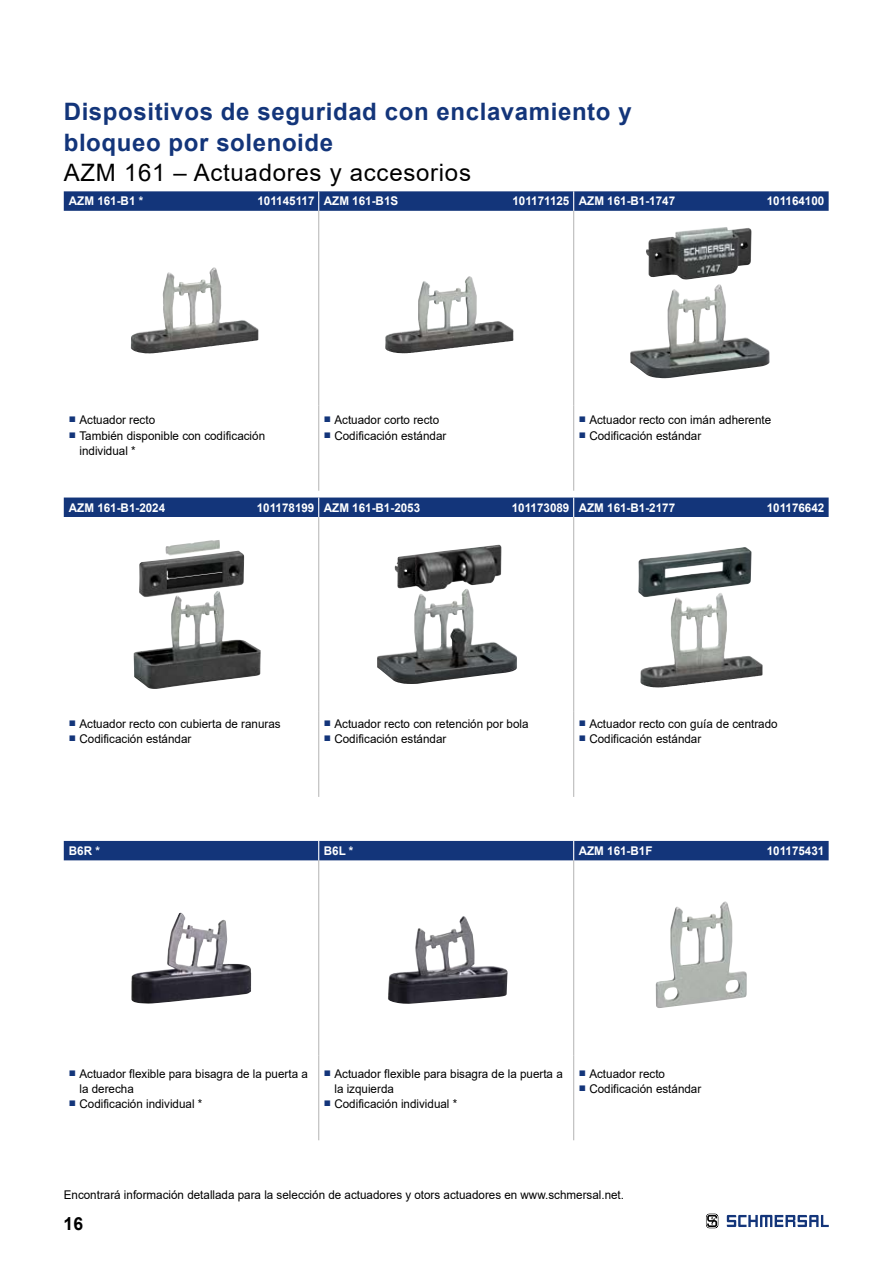
<style>
.page{position:relative;width:893px;height:1263px;background:#fff}
.page>*{position:absolute;margin:0;border:0;box-sizing:border-box;transform-origin:0 0}
.t1{font:700 24px/30.5px "Arial";letter-spacing:.025em;color:#13357a}
.t2{font:24px "Arial";letter-spacing:.03em;color:#000}
.t3{font:700 18px "Arial";color:#000}
.t4{font:12px/15.1px "Arial";color:#000}
.t5{font:700 12px "Arial";color:#fff}
</style>
<div class="page">
<svg style="left:706px;top:1213px;width:12px;height:15px"></svg>
<svg style="left:727px;top:1215px;width:102px;height:12px"></svg>
<svg style="left:64px;top:191px;width:765px;height:20px;background:#193a7d"></svg>
<hr style="left:318px;top:211px;width:1px;height:195px;background:#bcbcbc">
<hr style="left:573px;top:211px;width:1px;height:195px;background:#bcbcbc">
<hr style="left:318px;top:406px;width:1px;height:85px;background:#bcbcbc">
<hr style="left:573px;top:406px;width:1px;height:85px;background:#bcbcbc">
<img style="left:131px;top:269px;width:81px;height:85px">
<img style="left:385px;top:276px;width:84px;height:77px">
<img style="left:630px;top:227px;width:140px;height:151px">
<div style="left:64px;top:497px;width:765px;height:20px;background:#13357a"></div>
<hr style="left:318px;top:517px;width:1px;height:195px;background:#bcbcbc">
<hr style="left:573px;top:517px;width:1px;height:195px;background:#bcbcbc">
<hr style="left:318px;top:712px;width:1px;height:85px;background:#bcbcbc">
<hr style="left:573px;top:712px;width:1px;height:85px;background:#bcbcbc">
<img style="left:134px;top:540px;width:127px;height:149px">
<img style="left:377px;top:545px;width:140px;height:139px">
<img style="left:638px;top:547px;width:113px;height:140px">
<div style="left:64px;top:841px;width:765px;height:19px;background:#13357a"></div>
<hr style="left:318px;top:860px;width:1px;height:195px;background:#bcbcbc">
<hr style="left:573px;top:860px;width:1px;height:195px;background:#bcbcbc">
<hr style="left:318px;top:1055px;width:1px;height:85px;background:#bcbcbc">
<hr style="left:573px;top:1055px;width:1px;height:85px;background:#bcbcbc">
<img style="left:131px;top:913px;width:120px;height:91px">
<img style="left:388px;top:916px;width:120px;height:88px">
<img style="left:656px;top:901px;width:91px;height:107px">
<h1 class="t1" style="left:64px;top:97px;width:569px">Dispositivos de seguridad con enclavamiento y bloqueo por solenoide</h1>
<h1 class="t2" style="left:64px;top:156px;width:409px">AZM 161 – Actuadores y accesorios</h1>
<p class="t5" style="left:69px;top:193px;width:76px">AZM 161-B1 *</p>
<p class="t5" style="left:257px;top:193px;width:142px">101145117 AZM 161-B1S</p>
<p class="t5" style="left:512px;top:193px;width:164px">101171125 AZM 161-B1-1747</p>
<p class="t5" style="left:767px;top:193px;width:59px">101164100</p>
<p class="t4" style="left:69px;top:412px;width:88px"><sup>■</sup> Actuador recto</p>
<p class="t4" style="left:79px;top:428px;width:187px;text-indent:-11px"><sup>■</sup> También disponible con codificación individual *</p>
<p class="t4" style="left:324px;top:412px;width:117px"><sup>■</sup> Actuador corto recto</p>
<p class="t4" style="left:324px;top:428px;width:124px"><sup>■</sup> Codificación estándar</p>
<p class="t4" style="left:579px;top:412px;width:194px"><sup>■</sup> Actuador recto con imán adherente</p>
<p class="t4" style="left:579px;top:428px;width:124px"><sup>■</sup> Codificación estándar</p>
<p class="t5" style="left:69px;top:499px;width:98px">AZM 161-B1-2024</p>
<p class="t5" style="left:257px;top:499px;width:165px">101178199 AZM 161-B1-2053</p>
<p class="t5" style="left:512px;top:499px;width:165px">101173089 AZM 161-B1-2177</p>
<p class="t5" style="left:767px;top:499px;width:59px">101176642</p>
<p class="t4" style="left:69px;top:716px;width:213px"><sup>■</sup> Actuador recto con cubierta de ranuras</p>
<p class="t4" style="left:69px;top:731px;width:124px"><sup>■</sup> Codificación estándar</p>
<p class="t4" style="left:324px;top:716px;width:206px"><sup>■</sup> Actuador recto con retención por bola</p>
<p class="t4" style="left:324px;top:731px;width:124px"><sup>■</sup> Codificación estándar</p>
<p class="t4" style="left:579px;top:716px;width:200px"><sup>■</sup> Actuador recto con guía de centrado</p>
<p class="t4" style="left:579px;top:731px;width:124px"><sup>■</sup> Codificación estándar</p>
<p class="t5" style="left:69px;top:842px;width:33px">B6R *</p>
<p class="t5" style="left:324px;top:842px;width:31px">B6L *</p>
<p class="t5" style="left:579px;top:842px;width:75px">AZM 161-B1F</p>
<p class="t5" style="left:767px;top:842px;width:59px">101175431</p>
<p class="t4" style="left:79px;top:1066px;width:230px;text-indent:-11px"><sup>■</sup> Actuador flexible para bisagra de la puerta a la derecha</p>
<p class="t4" style="left:69px;top:1096px;width:135px"><sup>■</sup> Codificación individual *</p>
<p class="t4" style="left:334px;top:1066px;width:230px;text-indent:-11px"><sup>■</sup> Actuador flexible para bisagra de la puerta a la izquierda</p>
<p class="t4" style="left:324px;top:1096px;width:135px"><sup>■</sup> Codificación individual *</p>
<p class="t4" style="left:579px;top:1066px;width:88px"><sup>■</sup> Actuador recto</p>
<p class="t4" style="left:579px;top:1081px;width:124px"><sup>■</sup> Codificación estándar</p>
<p class="t4" style="left:64px;top:1187px;width:562px">Encontrará información detallada para la selección de actuadores y otors actuadores en www.schmersal.net.</p>
<h2 class="t3" style="left:63px;top:1211px;width:21px">16</h2>
</div>
